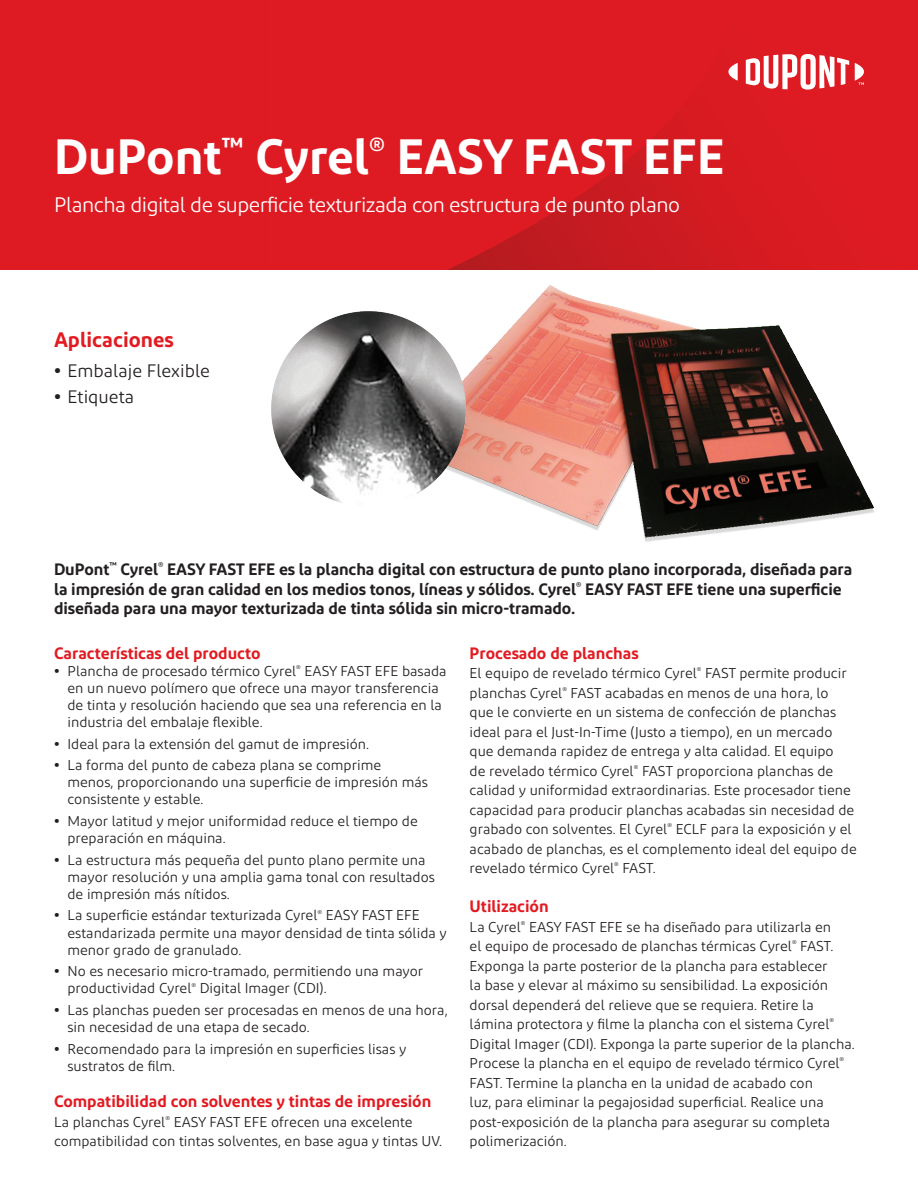
<style>
.page{position:relative;width:918px;height:1188px;background:#fff}
.page>*{position:absolute;margin:0;border:0;box-sizing:border-box;transform-origin:0 0}
.Main_headline{font:600 49.5px "Diodrum";color:#fff}
.Main_subheadline{font:21px "Diodrum";letter-spacing:-.025em;color:#fff}
.subhead_1{font:600 21px "Diodrum";color:#e21a21}
.t1{font:18px "Diodrum";color:#231f20}
.introduction_1{font:600 16.5px/19.8px "Diodrum";letter-spacing:-.005em;color:#231f20}
.subhead_2{font:600 16.5px "Diodrum";color:#e21a21}
.body_1{font:14.25px/19.5px "Diodrum";color:#231f20}
.s1{font-weight:700}
</style>
<div class="page">
<div style="left:0;top:0;width:918px;height:270px;background:#de1b22"></div>
<svg style="left:447px;top:129px;width:291px;height:141px"></svg>
<svg style="left:728px;top:63px;width:10px;height:18px"></svg>
<svg style="left:746px;top:54px;width:103px;height:36px"></svg>
<svg style="left:855px;top:63px;width:9px;height:22px"></svg>
<img style="left:467px;top:285px;width:407px;height:257px">
<img style="left:271px;top:311px;width:196px;height:192px">
<p class="Main_headline" style="left:54px;top:125px;width:672px">DuPont<sup>™</sup> Cyrel<sup>®</sup> EASY FAST EFE</p>
<p class="Main_subheadline" style="left:54px;top:192px;width:628px">Plancha digital de superficie texturizada con estructura de punto plano</p>
<p class="subhead_1" style="left:54px;top:326px;width:121px">Aplicaciones</p>
<p class="t1" style="left:54px;top:360px;width:158px"><span class="s1">•</span> Embalaje Flexible</p>
<p class="t1" style="left:54px;top:386px;width:82px"><span class="s1">•</span> Etiqueta</p>
<p class="introduction_1" style="left:54px;top:559px;width:800px">DuPont<sup>™</sup> Cyrel<sup>®</sup> EASY FAST EFE es la plancha digital con estructura de punto plano incorporada, diseñada para la impresión de gran calidad en los medios tonos, líneas y sólidos. Cyrel<sup>®</sup> EASY FAST EFE tiene una superficie diseñada para una mayor texturizada de tinta sólida sin micro-tramado.</p>
<p class="subhead_2" style="left:54px;top:642px;width:208px">Características del producto</p>
<p class="body_1" style="left:68px;top:662px;width:381px;line-height:17.1px;text-indent:-14px"><span class="s1">•</span> Plancha de procesado térmico Cyrel<sup>®</sup> EASY FAST EFE basada en un nuevo polímero que ofrece una mayor transferencia de tinta y resolución haciendo que sea una referencia en la industria del embalaje flexible.</p>
<p class="body_1" style="left:54px;top:734px;width:317px"><span class="s1">•</span> Ideal para la extensión del gamut de impresión.</p>
<p class="body_1" style="left:68px;top:756px;width:362px;line-height:17.1px;text-indent:-14px"><span class="s1">•</span> La forma del punto de cabeza plana se comprime menos, proporcionando una superficie de impresión más consistente y estable.</p>
<p class="body_1" style="left:68px;top:812px;width:352px;line-height:17.1px;text-indent:-14px"><span class="s1">•</span> Mayor latitud y mejor uniformidad reduce el tiempo de preparación en máquina.</p>
<p class="body_1" style="left:68px;top:851px;width:369px;line-height:17.1px;text-indent:-14px"><span class="s1">•</span> La estructura más pequeña del punto plano permite una mayor resolución y una amplia gama tonal con resultados de impresión más nítidos.</p>
<p class="body_1" style="left:68px;top:907px;width:381px;line-height:17.1px;text-indent:-14px"><span class="s1">•</span> La superficie estándar texturizada Cyrel<sup>®</sup> EASY FAST EFE estandarizada permite una mayor densidad de tinta sólida y menor grado de granulado.</p>
<p class="body_1" style="left:68px;top:962px;width:357px;line-height:17.1px;text-indent:-14px"><span class="s1">•</span> No es necesario micro-tramado, permitiendo una mayor productividad Cyrel<sup>®</sup> Digital Imager (CDI).</p>
<p class="body_1" style="left:68px;top:1001px;width:382px;line-height:17.1px;text-indent:-14px"><span class="s1">•</span> Las planchas pueden ser procesadas en menos de una hora, sin necesidad de una etapa de secado.</p>
<p class="body_1" style="left:68px;top:1040px;width:340px;line-height:17.1px;text-indent:-14px"><span class="s1">•</span> Recomendado para la impresión en superficies lisas y sustratos de film.</p>
<p class="subhead_2" style="left:54px;top:1091px;width:379px">Compatibilidad con solventes y tintas de impresión</p>
<p class="body_1" style="left:54px;top:1112px;width:390px">La planchas Cyrel<sup>®</sup> EASY FAST EFE ofrecen una excelente compatibilidad con tintas solventes, en base agua y tintas UV.</p>
<p class="subhead_2" style="left:470px;top:642px;width:171px">Procesado de planchas</p>
<p class="body_1" style="left:470px;top:663px;width:389px">El equipo de revelado térmico Cyrel<sup>®</sup> FAST permite producir planchas Cyrel<sup>®</sup> FAST acabadas en menos de una hora, lo<br>que le convierte en un sistema de confección de planchas ideal para el Just-In-Time (Justo a tiempo), en un mercado que demanda rapidez de entrega y alta calidad. El equipo<br>de revelado térmico Cyrel<sup>®</sup> FAST proporciona planchas de calidad y uniformidad extraordinarias. Este procesador tiene capacidad para producir planchas acabadas sin necesidad de grabado con solventes. El Cyrel<sup>®</sup> ECLF para la exposición y el acabado de planchas, es el complemento ideal del equipo de revelado térmico Cyrel<sup>®</sup> FAST.</p>
<p class="subhead_2" style="left:470px;top:896px;width:81px">Utilización</p>
<p class="body_1" style="left:470px;top:917px;width:387px">La Cyrel<sup>®</sup> EASY FAST EFE se ha diseñado para utilizarla en<br>el equipo de procesado de planchas térmicas Cyrel<sup>®</sup> FAST.<br>Exponga la parte posterior de la plancha para establecer<br>la base y elevar al máximo su sensibilidad. La exposición dorsal dependerá del relieve que se requiera. Retire la lámina protectora y filme la plancha con el sistema Cyrel<sup>® </sup>Digital Imager (CDI). Exponga la parte superior de la plancha.<br>Procese la plancha en el equipo de revelado térmico Cyrel<sup>® </sup>FAST. Termine la plancha en la unidad de acabado con<br>luz, para eliminar la pegajosidad superficial. Realice una post-exposición de la plancha para asegurar su completa polimerización.</p>
</div>
